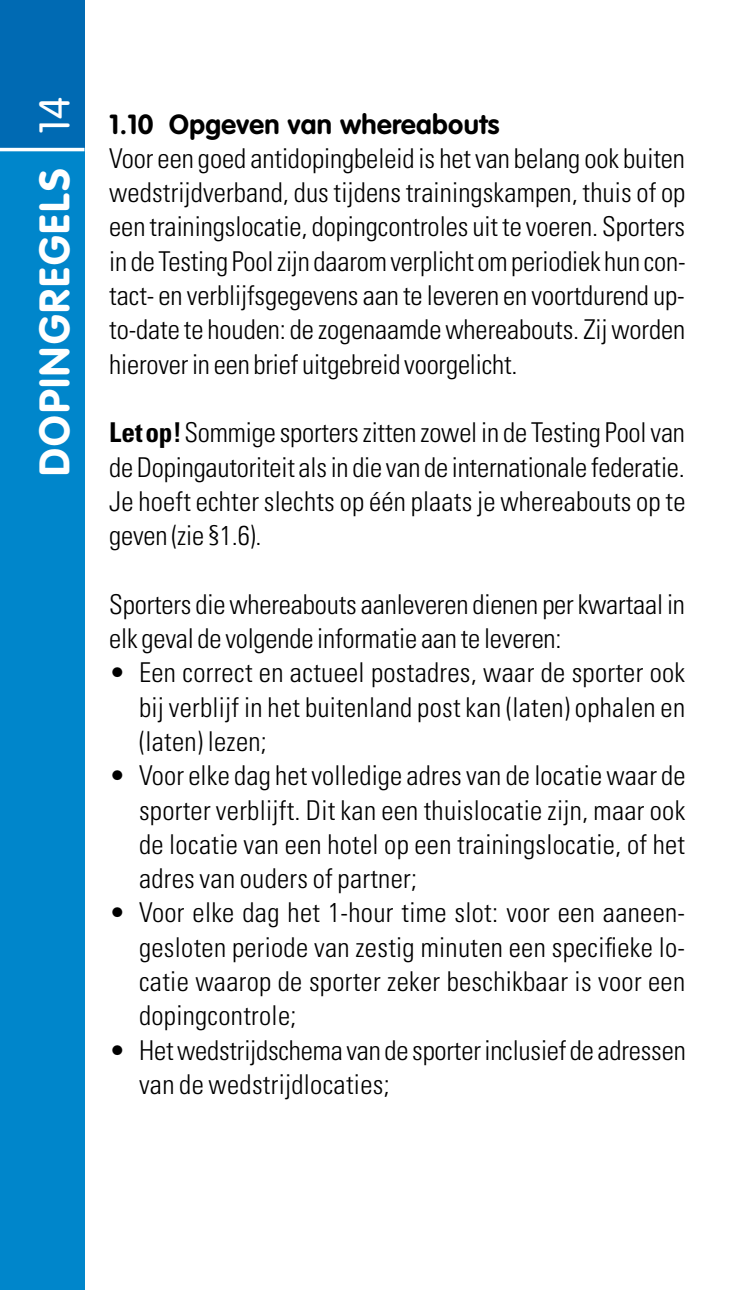
<style>
.page{position:relative;width:745px;height:1290px;background:#fff}
.page>*{position:absolute;margin:0;border:0;box-sizing:border-box;transform-origin:0 0}
.t1{font:700 42px "VAG Rounded";letter-spacing:.055em;color:#fff}
.t2{font:300 condensed 27.3px/34.3px "Univers";letter-spacing:.005em;color:#000;text-align:justify}
.t3{font:700 27.3px "VAG Rounded";letter-spacing:.015em;color:#000}
.s1{font-weight:300}
.s2{font-weight:700}
</style>
<div class="page">
<div style="left:0;top:0;width:84px;height:1290px;background:#0086cb"></div>
<div style="left:0;top:0;width:84px;height:147px;background:#006ab3"></div>
<hr style="left:0;top:148px;width:84px;height:3px;background:#fff">
<h1 class="t1" style="left:30px;top:476px;width:381px;rotate:-90deg">dopingregels <span class="s1">14</span></h1>
<p class="t3" style="left:109px;top:108px;width:391px">1.10 Opgeven van whereabouts</p>
<p class="t2" style="left:109px;top:141px;width:577px">Voor een goed antidopingbeleid is het van belang ook buiten wedstrijdverband, dus tijdens trainingskampen, thuis of op een trainingslocatie, dopingcontroles uit te voeren. Sporters in de Testing Pool zijn daarom verplicht om periodiek hun con&shy;tact- en verblijfsgegevens aan te leveren en voortdurend up&shy;to-date te houden: de zogenaamde whereabouts. Zij worden hierover in een brief uitgebreid voorgelicht.</p>
<p class="t2" style="left:109px;top:415px;width:577px"><span class="s2">Let op!</span> Sommige sporters zitten zowel in de Testing Pool van de Dopingautoriteit als in die van de internationale federatie.<br>Je hoeft echter slechts op één plaats je whereabouts op te geven (zie §1.6).</p>
<p class="t2" style="left:109px;top:587px;width:577px">Sporters die whereabouts aanleveren dienen per kwartaal in elk geval de volgende informatie aan te leveren:</p>
<p class="t2" style="left:139px;top:656px;width:547px;text-indent:-30px">• Een correct en actueel postadres, waar de sporter ook bij verblijf in het buitenland post kan (laten) ophalen en (laten) lezen;</p>
<p class="t2" style="left:139px;top:758px;width:547px;text-indent:-30px">• Voor elke dag het volledige adres van de locatie waar de sporter verblijft. Dit kan een thuislocatie zijn, maar ook de locatie van een hotel op een trainingslocatie, of het adres van ouders of partner;</p>
<p class="t2" style="left:139px;top:896px;width:547px;text-indent:-30px">• Voor elke dag het 1-hour time slot: voor een aaneen&shy;gesloten periode van zestig minuten een specifieke lo&shy;catie waarop de sporter zeker beschikbaar is voor een dopingcontrole;</p>
<p class="t2" style="left:139px;top:1033px;width:548px;text-indent:-30px">• Het wedstrijdschema van de sporter inclusief de adressen van de wedstrijdlocaties;</p>
</div>
